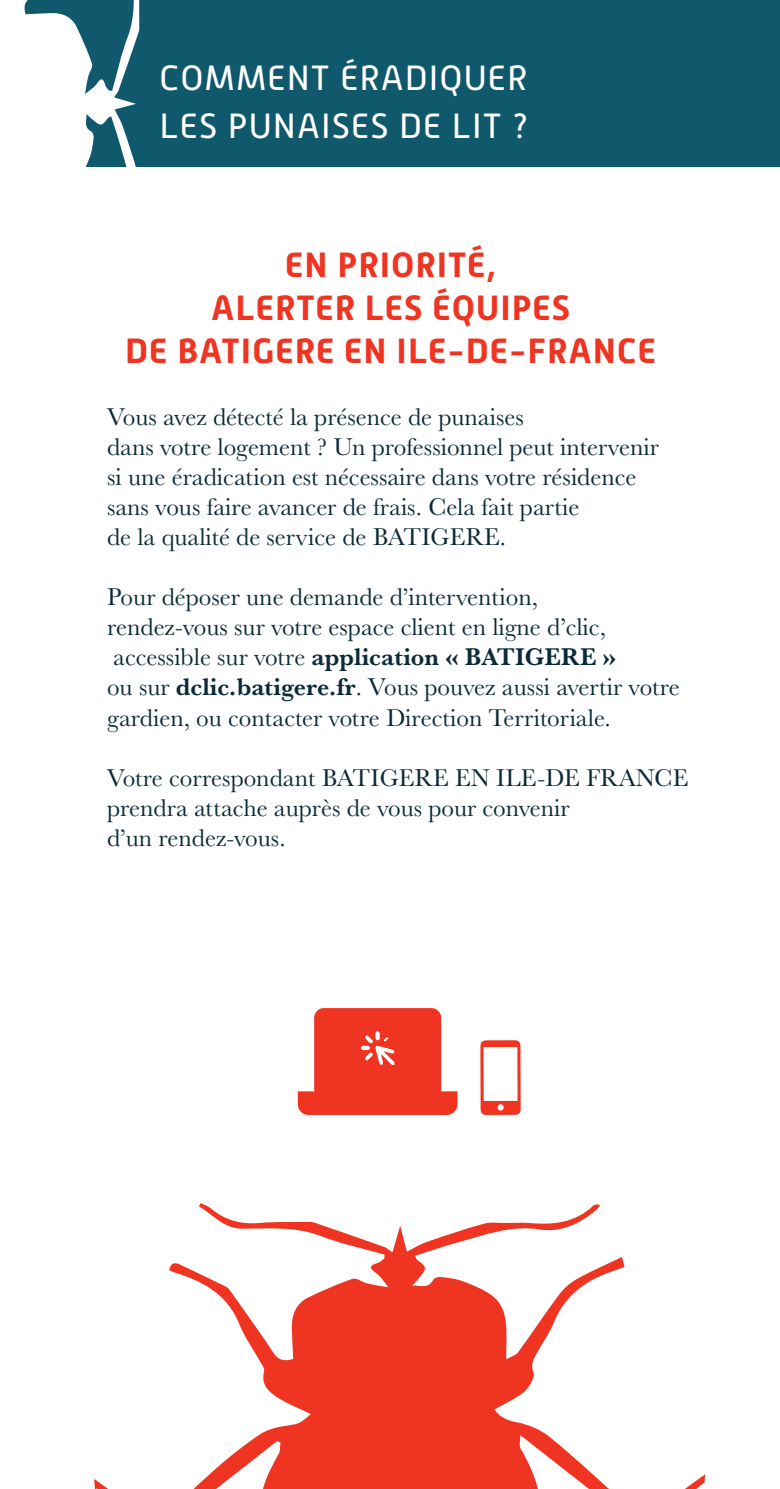
<style>
.page{position:relative;width:780px;height:1489px;background:#fff}
.page>*{position:absolute;margin:0;border:0;box-sizing:border-box;transform-origin:0 0}
.t1{font:700 35px "Alwyn New";letter-spacing:.03em;color:#ef3522}
.t2{font:35px "Alwyn New";letter-spacing:.03em;color:#fff}
.t3{font:25px/30px "Baskerville URW";color:#0b2a38}
.t4{font:700 25px "Baskerville URW";color:#0b2a38}
.s1{font-weight:400}
.s2{font-weight:700}
</style>
<div class="page">
<svg style="left:94px;top:1203px;width:611px;height:285px"></svg>
<svg style="left:298px;top:1008px;width:159px;height:106px"></svg>
<svg style="left:480px;top:1040px;width:40px;height:74px"></svg>
<div style="left:0;top:0;width:780px;height:167px;background:#10586c"></div>
<svg style="left:0;top:0;width:140px;height:167px;fill:#fff"></svg>
<p class="t2" style="left:159px;top:59px;width:369px">COMMENT ÉRADIQUER</p>
<p class="t2" style="left:159px;top:106px;width:370px">LES PUNAISES DE LIT ?</p>
<p class="t1" style="left:285px;top:245px;width:212px">EN PRIORITÉ,</p>
<p class="t1" style="left:211px;top:287px;width:360px">ALERTER LES ÉQUIPES</p>
<p class="t1" style="left:125px;top:330px;width:532px">DE BATIGERE EN ILE-DE-FRANCE</p>
<p class="t3" style="left:107px;top:401px;width:418px">Vous avez détecté la présence de punaises</p>
<p class="t3" style="left:107px;top:431px;width:553px">dans votre logement ? Un professionnel peut intervenir</p>
<p class="t3" style="left:107px;top:461px;width:531px">si une éradication est nécessaire dans votre résidence</p>
<p class="t3" style="left:107px;top:491px;width:474px">sans vous faire avancer de frais. Cela fait partie</p>
<p class="t3" style="left:107px;top:521px;width:400px">de la qualité de service de BATIGERE.</p>
<p class="t3" style="left:107px;top:581px;width:432px">Pour déposer une demande d’intervention,</p>
<p class="t3" style="left:107px;top:611px;width:500px">rendez-vous sur votre espace client en ligne d’clic,</p>
<p class="t4" style="left:113px;top:639px;width:504px"><span class="s1">accessible sur votre</span> application « BATIGERE »</p>
<p class="t3" style="left:107px;top:671px;width:574px">ou sur <span class="s2">dclic.batigere.fr</span>. Vous pouvez aussi avertir votre gardien, ou contacter votre Direction Territoriale.</p>
<p class="t3" style="left:107px;top:761px;width:582px">Votre correspondant BATIGERE EN ILE-DE FRANCE prendra attache auprès de vous pour convenir</p>
<p class="t3" style="left:107px;top:821px;width:180px">d’un rendez-vous.</p>
</div>
